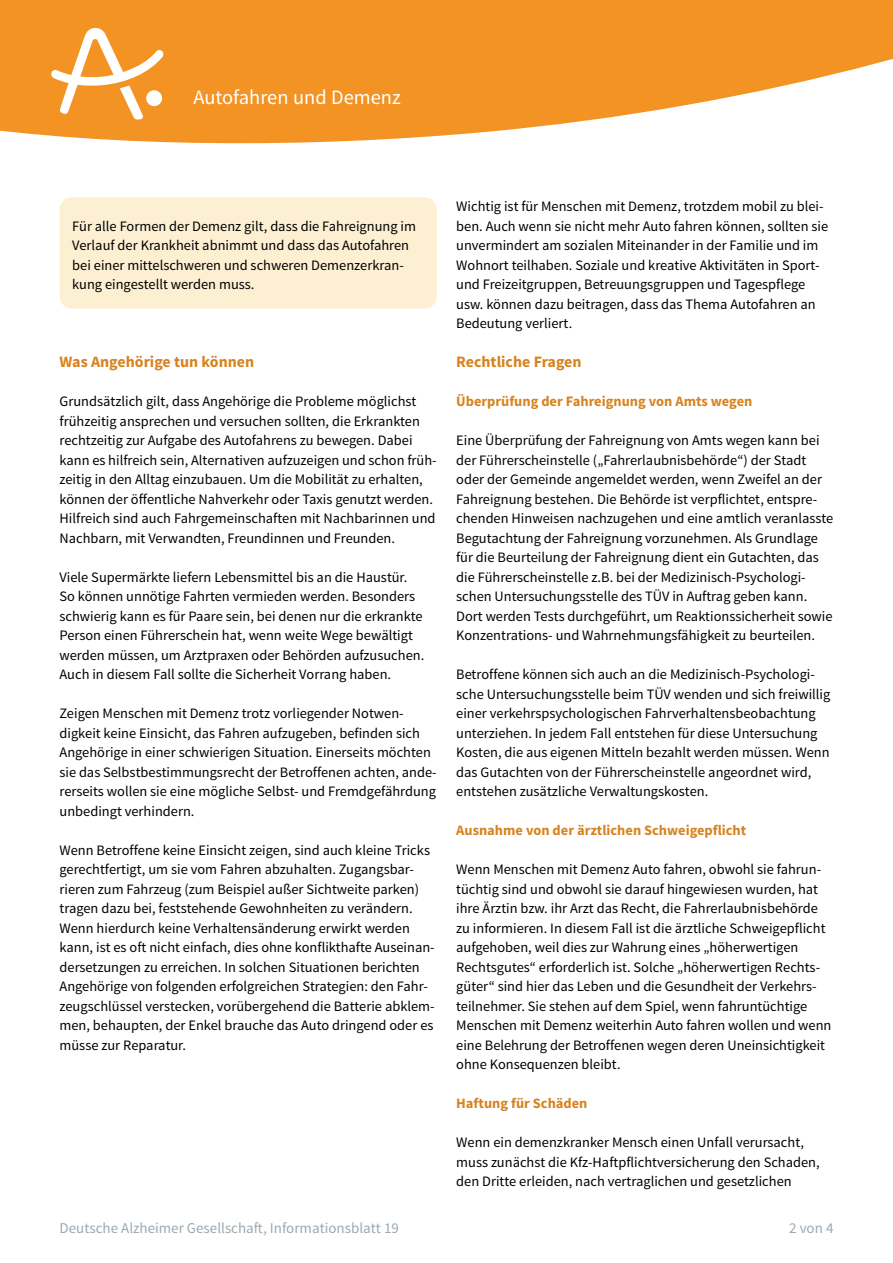
<style>
.page{position:relative;width:893px;height:1263px;background:#fff}
.page>*{position:absolute;margin:0;border:0;box-sizing:border-box;transform-origin:0 0}
.t1{font:20.4px "Source Sans Pro";color:#fff}
.Zwischenüberschrift{font:700 15.9px "Source Sans Pro";color:#d78320}
.t2{font:15px "Source Sans Pro";color:#9ca9b1}
.fließtext_ohne-Abstand{font:14.4px/19.5px "Source Sans Pro";color:#000}
.Zwischenüberschrift_klein{font:700 14.4px "Source Sans Pro";color:#d78320}
</style>
<div class="page">
<svg style="left:0;top:0;width:893px;height:143px;fill:#f39323"></svg>
<svg style="left:51px;top:28px;width:112px;height:92px"></svg>
<div style="left:60px;top:197px;width:377px;height:112px;background:#fcefd2;border-radius:13px"></div>
<h1 class="t1" style="left:193px;top:85px;width:209px">Autofahren und Demenz</h1>
<p class="fließtext_ohne-Abstand" style="left:72px;top:217px;width:345px">Für alle Formen der Demenz gilt, dass die Fahreignung im Verlauf der Krankheit abnimmt und dass das Autofahren bei einer mittelschweren und schweren Demenzerkran&shy;kung eingestellt werden muss.</p>
<p class="Zwischenüberschrift" style="left:60px;top:352px;width:196px">Was Angehörige tun können</p>
<p class="fließtext_ohne-Abstand" style="left:60px;top:392px;width:379px">Grundsätzlich gilt, dass Angehörige die Probleme möglichst frühzeitig ansprechen und versuchen sollten, die Erkrankten rechtzeitig zur Aufgabe des Autofahrens zu bewegen. Dabei kann es hilfreich sein, Alternativen aufzuzeigen und schon früh&shy;zeitig in den Alltag einzubauen. Um die Mobilität zu erhalten, können der öffentliche Nahverkehr oder Taxis genutzt werden.<br>Hilfreich sind auch Fahrgemeinschaften mit Nachbarinnen und Nachbarn, mit Verwandten, Freundinnen und Freunden.</p>
<p class="fließtext_ohne-Abstand" style="left:60px;top:568px;width:366px">Viele Supermärkte liefern Lebensmittel bis an die Haustür.<br>So können unnötige Fahrten vermieden werden. Besonders schwierig kann es für Paare sein, bei denen nur die erkrankte Person einen Führerschein hat, wenn weite Wege bewältigt werden müssen, um Arztpraxen oder Behörden aufzusuchen.<br>Auch in diesem Fall sollte die Sicherheit Vorrang haben.</p>
<p class="fließtext_ohne-Abstand" style="left:60px;top:704px;width:379px">Zeigen Menschen mit Demenz trotz vorliegender Notwen&shy;digkeit keine Einsicht, das Fahren aufzugeben, befinden sich Angehörige in einer schwierigen Situation. Einerseits möchten sie das Selbstbestimmungsrecht der Betroffenen achten, ande&shy;rerseits wollen sie eine mögliche Selbst- und Fremdgefährdung unbedingt verhindern.</p>
<p class="fließtext_ohne-Abstand" style="left:60px;top:841px;width:377px">Wenn Betroffene keine Einsicht zeigen, sind auch kleine Tricks gerechtfertigt, um sie vom Fahren abzuhalten. Zugangsbar&shy;rieren zum Fahrzeug (zum Beispiel außer Sichtweite parken) tragen dazu bei, feststehende Gewohnheiten zu verändern.<br>Wenn hierdurch keine Verhaltensänderung erwirkt werden kann, ist es oft nicht einfach, dies ohne konflikthafte Auseinan&shy;dersetzungen zu erreichen. In solchen Situationen berichten Angehörige von folgenden erfolgreichen Strategien: den Fahr&shy;zeugschlüssel verstecken, vorübergehend die Batterie abklem&shy;men, behaupten, der Enkel brauche das Auto dringend oder es müsse zur Reparatur.</p>
<p class="fließtext_ohne-Abstand" style="left:456px;top:197px;width:373px">Wichtig ist für Menschen mit Demenz, trotzdem mobil zu blei&shy;ben. Auch wenn sie nicht mehr Auto fahren können, sollten sie unvermindert am sozialen Miteinander in der Familie und im Wohnort teilhaben. Soziale und kreative Aktivitäten in Sport&shy;und Freizeitgruppen, Betreuungsgruppen und Tagespflege usw. können dazu beitragen, dass das Thema Autofahren an Bedeutung verliert.</p>
<p class="Zwischenüberschrift" style="left:456px;top:352px;width:127px">Rechtliche Fragen</p>
<p class="Zwischenüberschrift_klein" style="left:456px;top:392px;width:298px">Überprüfung der Fahreignung von Amts wegen</p>
<p class="fließtext_ohne-Abstand" style="left:456px;top:431px;width:379px">Eine Überprüfung der Fahreignung von Amts wegen kann bei der Führerscheinstelle („Fahrerlaubnisbehörde“) der Stadt oder der Gemeinde angemeldet werden, wenn Zweifel an der Fahreignung bestehen. Die Behörde ist verpflichtet, entspre&shy;chenden Hinweisen nachzugehen und eine amtlich veranlasste Begutachtung der Fahreignung vorzunehmen. Als Grundlage für die Beurteilung der Fahreignung dient ein Gutachten, das die Führerscheinstelle z.B. bei der Medizinisch-Psychologi&shy;schen Untersuchungsstelle des TÜV in Auftrag geben kann.<br>Dort werden Tests durchgeführt, um Reaktionssicherheit sowie Konzentrations- und Wahrnehmungsfähigkeit zu beurteilen.</p>
<p class="fließtext_ohne-Abstand" style="left:456px;top:665px;width:376px">Betroffene können sich auch an die Medizinisch-Psychologi&shy;sche Untersuchungsstelle beim TÜV wenden und sich freiwillig einer verkehrspsychologischen Fahrverhaltensbeobachtung unterziehen. In jedem Fall entstehen für diese Untersuchung Kosten, die aus eigenen Mitteln bezahlt werden müssen. Wenn das Gutachten von der Führerscheinstelle angeordnet wird, entstehen zusätzliche Verwaltungskosten.</p>
<p class="Zwischenüberschrift_klein" style="left:456px;top:821px;width:291px">Ausnahme von der ärztlichen Schweigepflicht</p>
<p class="fließtext_ohne-Abstand" style="left:456px;top:860px;width:377px">Wenn Menschen mit Demenz Auto fahren, obwohl sie fahrun&shy;tüchtig sind und obwohl sie darauf hingewiesen wurden, hat ihre Ärztin bzw. ihr Arzt das Recht, die Fahrerlaubnisbehörde zu informieren. In diesem Fall ist die ärztliche Schweigepflicht aufgehoben, weil dies zur Wahrung eines „höherwertigen Rechtsgutes“ erforderlich ist. Solche „höherwertigen Rechts&shy;güter“ sind hier das Leben und die Gesundheit der Verkehrs&shy;teilnehmer. Sie stehen auf dem Spiel, wenn fahruntüchtige Menschen mit Demenz weiterhin Auto fahren wollen und wenn eine Belehrung der Betroffenen wegen deren Uneinsichtigkeit ohne Konsequenzen bleibt.</p>
<p class="Zwischenüberschrift_klein" style="left:456px;top:1094px;width:133px">Haftung für Schäden</p>
<p class="fließtext_ohne-Abstand" style="left:456px;top:1133px;width:365px">Wenn ein demenzkranker Mensch einen Unfall verursacht, muss zunächst die Kfz-Haftpflichtversicherung den Schaden, den Dritte erleiden, nach vertraglichen und gesetzlichen</p>
<p class="t2" style="left:60px;top:1219px;width:341px">Deutsche Alzheimer Gesellschaft, Informationsblatt 19</p>
<p class="t2" style="left:789px;top:1219px;width:46px">2 von 4</p>
</div>
